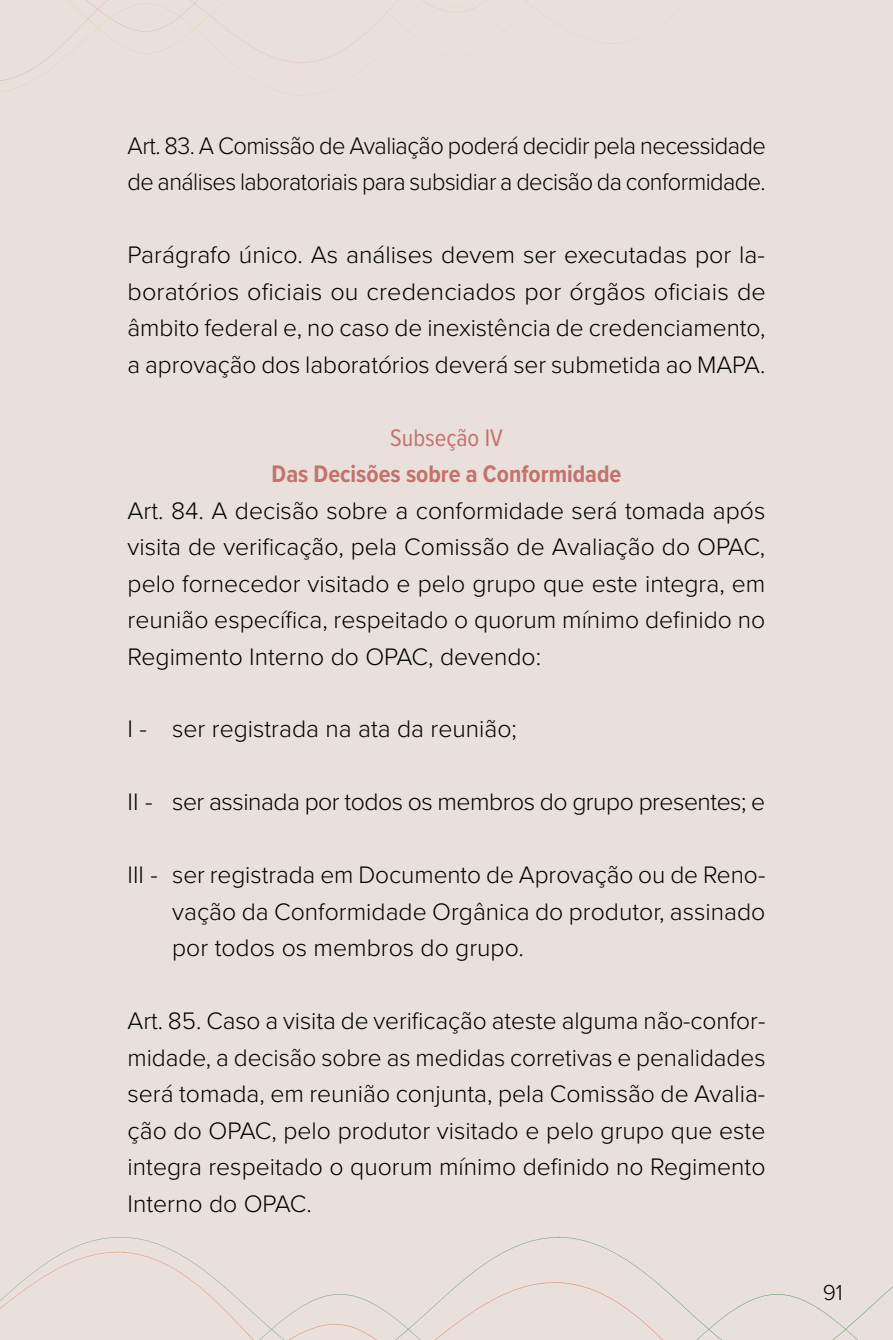
<style>
.page{position:relative;width:893px;height:1340px;background:#fff}
.page>*{position:absolute;margin:0;border:0;box-sizing:border-box;transform-origin:0 0}
.t1{font:300 24.75px/36.4px "Proxima Nova";letter-spacing:-.005em;color:#000;text-align:justify}
.t2{font:300 24.75px/36.4px "Proxima Nova";letter-spacing:-.005em;color:#000;scale:.96 1}
.t3{font:700 24.75px "Proxima Nova Cond";color:#c3726d}
.t4{font:24.75px "Proxima Nova Cond";color:#c3726d}
.t5{font:300 22.5px "Proxima Nova";color:#000}
</style>
<div class="page">
<div style="left:0;top:0;width:893px;height:1339px;background:#eae0db"></div>
<svg style="left:0;top:0;width:616px;height:96px"></svg>
<svg style="left:0;top:1236px;width:893px;height:103px"></svg>
<p class="t2" style="left:128px;top:126px;width:666px">Art. 83. A Comissão de Avaliação poderá decidir pela necessidade de análises laboratoriais para subsidiar a decisão da conformidade.</p>
<p class="t1" style="left:128px;top:235px;width:640px">Parágrafo único. As análises devem ser executadas por la&shy;boratórios oficiais ou credenciados por órgãos oficiais de âmbito federal e, no caso de inexistência de credenciamento, a aprovação dos laboratórios deverá ser submetida ao MAPA.</p>
<p class="t4" style="left:390px;top:419px;width:114px">Subseção IV</p>
<p class="t3" style="left:272px;top:455px;width:351px">Das Decisões sobre a Conformidade</p>
<p class="t1" style="left:128px;top:491px;width:639px">Art. 84. A decisão sobre a conformidade será tomada após visita de verificação, pela Comissão de Avaliação do OPAC, pelo fornecedor visitado e pelo grupo que este integra, em reunião específica, respeitado o quorum mínimo definido no Regimento Interno do OPAC, devendo:</p>
<p class="t1" style="left:128px;top:709px;width:391px">I - ser registrada na ata da reunião;</p>
<p class="t1" style="left:128px;top:782px;width:639px">II - ser assinada por todos os membros do grupo presentes; e</p>
<p class="t1" style="left:172px;top:855px;width:595px;text-indent:-45px">III - ser registrada em Documento de Aprovação ou de Reno&shy;vação da Conformidade Orgânica do produtor, assinado por todos os membros do grupo.</p>
<p class="t1" style="left:128px;top:1001px;width:639px">Art. 85. Caso a visita de verificação ateste alguma não-confor&shy;midade, a decisão sobre as medidas corretivas e penalidades será tomada, em reunião conjunta, pela Comissão de Avalia&shy;ção do OPAC, pelo produtor visitado e pelo grupo que este integra respeitado o quorum mínimo definido no Regimento Interno do OPAC.</p>
<p class="t5" style="left:823px;top:1275px;width:22px">91</p>
</div>
